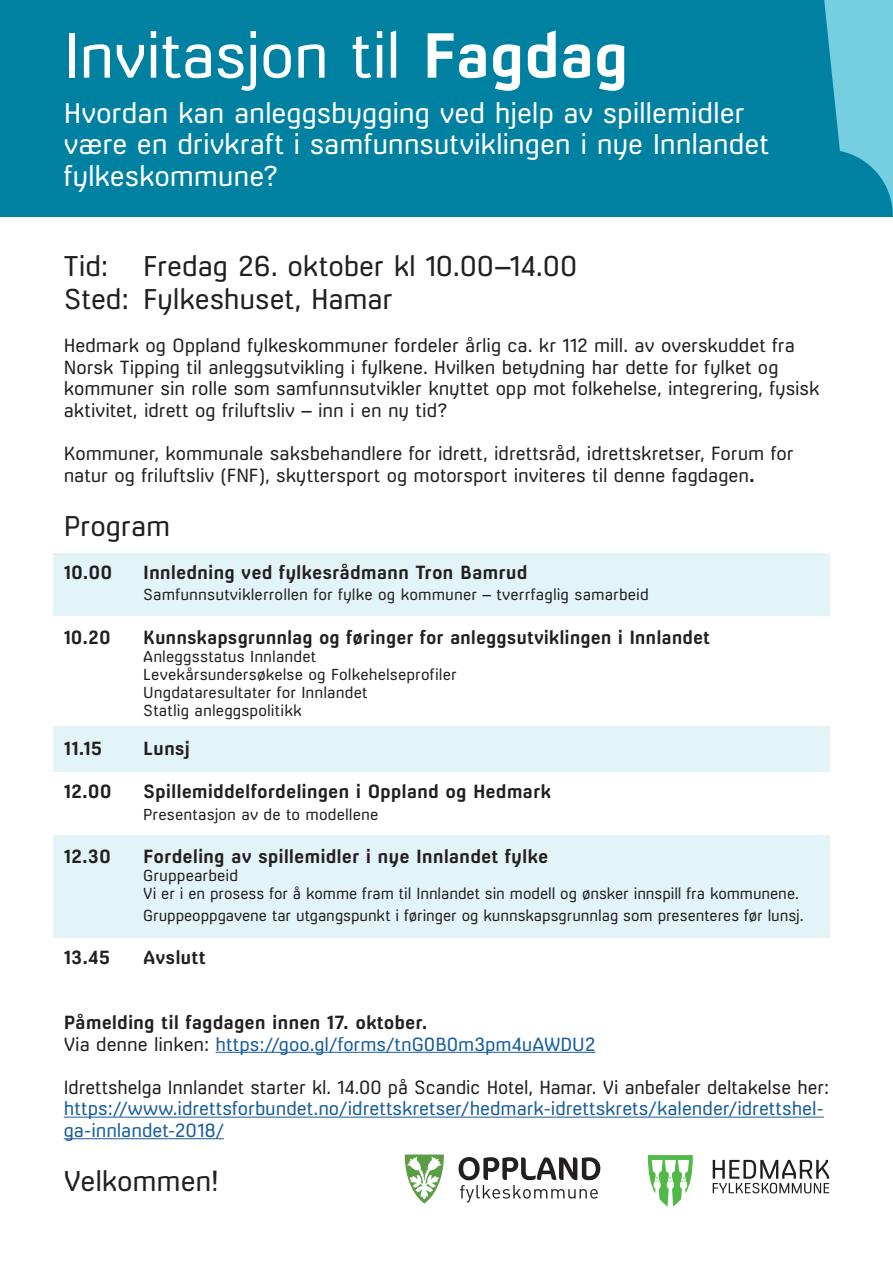
<style>
.page{position:relative;width:893px;height:1263px;background:#fff}
.page>*{position:absolute;margin:0;border:0;box-sizing:border-box;transform-origin:0 0}
.t1{font:60px "Milibus Lt";letter-spacing:-.015em;color:#fff}
.t2{font:27px/31.5px "Milibus Lt";letter-spacing:-.01em;color:#fff}
.t3{font:27px/32.4px "Milibus Lt";letter-spacing:-.005em;color:#231f20}
.t4{font:18px/21.6px "Milibus Lt";letter-spacing:-.005em;color:#231f20}
.t5{font:700 18px "Milibus Rg";letter-spacing:-.005em;color:#231f20}
.t6{font:18px/21.6px "Milibus Lt";letter-spacing:-.005em;color:#175d9e}
.t7{font:15px/18px "Milibus Lt";letter-spacing:.005em;color:#231f20}
.s1{font-family:"Milibus Rg";font-weight:700}
.s2{color:#231f20}
</style>
<div class="page">
<div style="left:53px;top:553px;width:776px;height:63px;background:#e3f4f8"></div>
<div style="left:53px;top:726px;width:776px;height:45px;background:#e3f4f8"></div>
<div style="left:53px;top:836px;width:776px;height:102px;background:#e3f4f8"></div>
<div style="left:0;top:0;width:893px;height:216px;background:#0081a1"></div>
<svg style="left:824px;top:0;width:69px;height:216px"></svg>
<hr style="left:216px;top:1052px;width:379px;height:1px;background:#175d9e">
<hr style="left:64px;top:1117px;width:760px;height:1px;background:#175d9e">
<hr style="left:64px;top:1138px;width:160px;height:1px;background:#175d9e">
<svg style="left:713px;top:1160px;width:116px;height:33px"></svg>
<svg style="left:647px;top:1155px;width:46px;height:52px"></svg>
<svg style="left:405px;top:1154px;width:39px;height:49px"></svg>
<svg style="left:459px;top:1157px;width:141px;height:45px"></svg>
<h1 class="t1" style="left:64px;top:19px;width:567px">Invitasjon til <span class="s1">Fagdag</span></h1>
<h2 class="t2" style="left:64px;top:97px;width:707px">Hvordan kan anleggsbygging ved hjelp av spillemidler være en drivkraft i samfunnsutviklingen i nye Innlandet fylkeskommune?</h2>
<h2 class="t3" style="left:64px;top:250px;width:515px;text-indent:79px">Fredag 26. oktober kl 10.00–14.00<br>Sted: Fylkeshuset, Hamar</h2>
<p class="t4" style="left:64px;top:334px;width:757px">Hedmark og Oppland fylkeskommuner fordeler årlig ca. kr 112 mill. av overskuddet fra Norsk Tipping til anleggsutvikling i fylkene. Hvilken betydning har dette for fylket og kommuner sin rolle som samfunnsutvikler knyttet opp mot folkehelse, integrering, fysisk aktivitet, idrett og friluftsliv – inn i en ny tid?</p>
<p class="t4" style="left:64px;top:442px;width:731px">Kommuner, kommunale saksbehandlere for idrett, idrettsråd, idrettskretser, Forum for natur og friluftsliv (FNF), skyttersport og motorsport inviteres til denne fagdagen<span class="s1">.</span></p>
<h2 class="t3" style="left:64px;top:509px;width:108px">Program</h2>
<p class="t5" style="left:64px;top:561px;width:50px">10.00</p>
<p class="t5" style="left:143px;top:561px;width:386px">Innledning ved fylkesrådmann Tron Bamrud</p>
<p class="t7" style="left:143px;top:586px;width:507px">Samfunnsutviklerrollen for fylke og kommuner – tverrfaglig samarbeid</p>
<p class="t5" style="left:64px;top:626px;width:48px">10.20</p>
<p class="t5" style="left:143px;top:626px;width:568px">Kunnskapsgrunnlag og føringer for anleggsutviklingen i Innlandet</p>
<p class="t7" style="left:143px;top:647px;width:315px">Anleggsstatus Innlandet Levekårsundersøkelse og Folkehelseprofiler Ungdataresultater for Innlandet<br>Statlig anleggspolitikk</p>
<p class="t5" style="left:64px;top:738px;width:40px">11.15</p>
<p class="t5" style="left:143px;top:738px;width:48px">Lunsj</p>
<p class="t5" style="left:64px;top:781px;width:49px">12.00</p>
<p class="t5" style="left:143px;top:781px;width:409px">Spillemiddelfordelingen i Oppland og Hedmark</p>
<p class="t7" style="left:143px;top:805px;width:237px">Presentasjon av de to modellene</p>
<p class="t5" style="left:64px;top:846px;width:49px">12.30</p>
<p class="t5" style="left:143px;top:846px;width:407px">Fordeling av spillemidler i nye Innlandet fylke</p>
<p class="t7" style="left:143px;top:867px;width:657px">Gruppearbeid<br>Vi er i en prosess for å komme fram til Innlandet sin modell og ønsker innspill fra kommunene.</p>
<p class="t7" style="left:143px;top:906px;width:662px">Gruppeoppgavene tar utgangspunkt i føringer og kunnskapsgrunnlag som presenteres før lunsj.</p>
<p class="t5" style="left:64px;top:947px;width:48px">13.45</p>
<p class="t5" style="left:143px;top:947px;width:64px">Avslutt</p>
<h2 class="t3" style="left:64px;top:250px;width:46px">Tid:</h2>
<p class="t5" style="left:64px;top:1011px;width:365px">Påmelding til fagdagen innen 17. oktober.</p>
<p class="t6" style="left:64px;top:1033px;width:533px"><span class="s2">Via denne linken:</span> https://goo.gl/forms/tnG0B0m3pm4uAWDU2</p>
<p class="t4" style="left:64px;top:1076px;width:767px">Idrettshelga Innlandet starter kl. 14.00 på Scandic Hotel, Hamar. Vi anbefaler deltakelse her:</p>
<p class="t6" style="left:64px;top:1098px;width:762px">https://www.idrettsforbundet.no/idrettskretser/hedmark-idrettskrets/kalender/idrettshel&shy;ga-innlandet-2018/</p>
<h2 class="t3" style="left:64px;top:1164px;width:156px">Velkommen!</h2>
</div>
